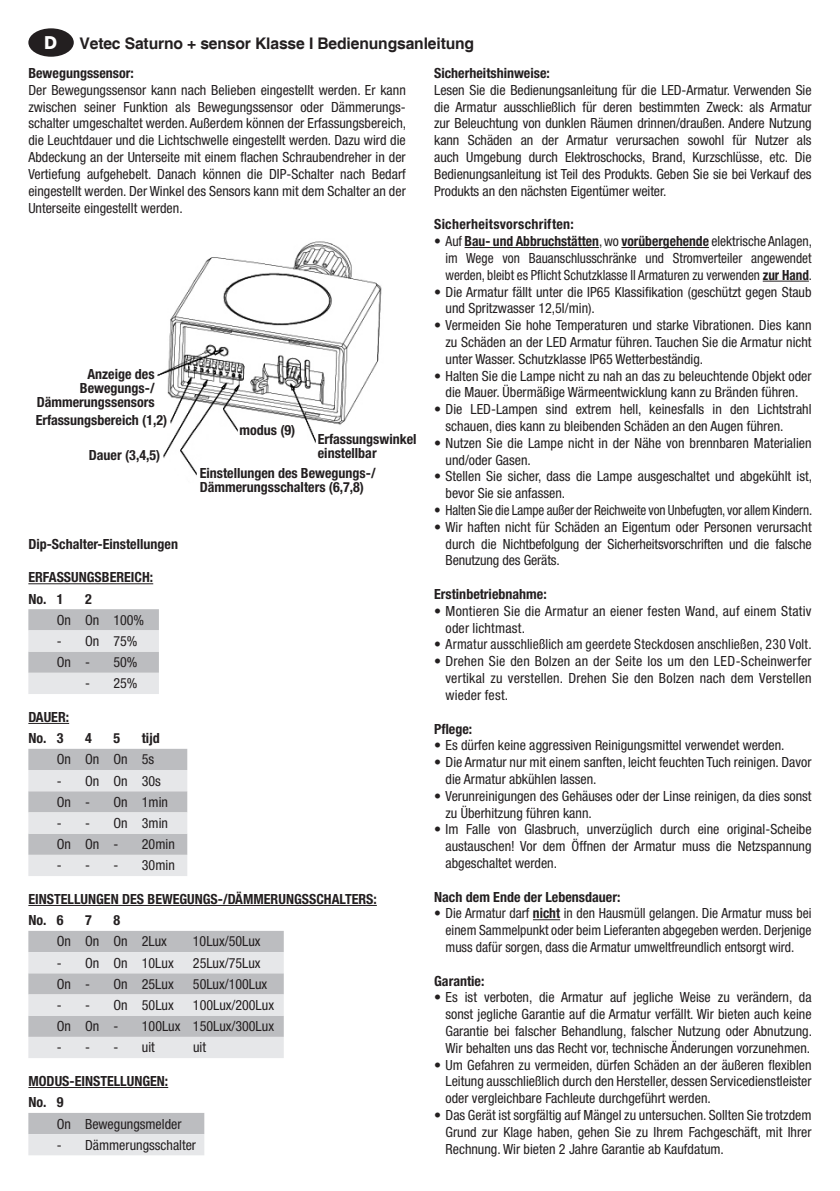
<style>
.page{position:relative;width:840px;height:1191px;background:#fff}
.page>*{position:absolute;margin:0;border:0;box-sizing:border-box;transform-origin:0 0}
.t1{font:700 16px "Helvetica";letter-spacing:-.01em;color:#231f20}
.t2{font:condensed 14px/16.8px "Helvetica Neue LT Std";color:#231f20;text-align:justify}
.t3{font:700 condensed 14px/21.2px "Helvetica Neue LT Std";color:#231f20}
.t4{font:condensed 14px "Helvetica Neue LT Std";color:#231f20;scale:.94 1}
.t5{font:700 condensed 14px "Helvetica Neue LT Std";letter-spacing:.02em;color:#231f20}
.s1{font-family:"Museo Sans 900";font-weight:400;font-size:18px;color:#fff}
.s2{font-weight:700}
</style>
<div class="page">
<hr style="left:464px;top:247px;width:134px;height:1px;background:#231f20">
<hr style="left:621px;top:247px;width:87px;height:1px;background:#231f20">
<hr style="left:762px;top:281px;width:46px;height:1px;background:#231f20">
<svg style="left:533px;top:919px;width:26px;height:1px"></svg>
<div style="left:28px;top:28px;width:46px;height:29px;background:#231f20;border-radius:50%"></div>
<hr style="left:28px;top:583px;width:125px;height:1px;background:#231f20">
<hr style="left:28px;top:723px;width:41px;height:1px;background:#231f20">
<hr style="left:28px;top:905px;width:348px;height:1px;background:#231f20">
<hr style="left:28px;top:1087px;width:140px;height:1px;background:#231f20">
<svg style="left:28px;top:609px;width:131px;height:85px;background:#d1d2d5"></svg>
<svg style="left:28px;top:749px;width:159px;height:127px;background:#d1d2d4"></svg>
<svg style="left:28px;top:931px;width:255px;height:127px;background:#d1d2d4"></svg>
<svg style="left:28px;top:1113px;width:176px;height:42px;background:#d1d2d4"></svg>
<img style="left:157px;top:241px;width:225px;height:235px">
<p class="t1" style="left:44px;top:33px;width:432px"><span class="s1">D</span> Vetec Saturno + sensor Klasse I Bedienungsanleitung</p>
<p class="t3" style="left:28px;top:62px;width:107px">Bewegungssensor:</p>
<p class="t2" style="left:28px;top:81px;width:379px">Der Bewegungssensor kann nach Belieben eingestellt werden. Er kann zwischen seiner Funktion als Bewegungssensor oder Dämmerungs&shy;schalter umgeschaltet werden. Außerdem können der Erfassungsbereich, die Leuchtdauer und die Lichtschwelle eingestellt werden. Dazu wird die Abdeckung an der Unterseite mit einem flachen Schraubendreher in der Vertiefung aufgehebelt. Danach können die DIP-Schalter nach Bedarf eingestellt werden. Der Winkel des Sensors kann mit dem Schalter an der Unterseite eingestellt werden.</p>
<p class="t3" style="left:37px;top:367px;width:119px;line-height:14px;text-align:right">Anzeige des<br>Bewegungs-/<br>Dämmerungssensors</p>
<p class="t3" style="left:36px;top:409px;width:133px">Erfassungsbereich (1,2)</p>
<p class="t3" style="left:239px;top:419px;width:57px">modus (9)</p>
<p class="t3" style="left:317px;top:429px;width:100px">Erfassungswinkel</p>
<p class="t3" style="left:89px;top:444px;width:73px">Dauer (3,4,5)</p>
<p class="t3" style="left:200px;top:443px;width:178px;line-height:19.8px;text-align:right">einstellbar<br>Einstellungen des Bewegungs-/</p>
<p class="t3" style="left:200px;top:476px;width:166px">Dämmerungsschalters (6,7,8)</p>
<p class="t3" style="left:28px;top:533px;width:151px">Dip-Schalter-Einstellungen</p>
<p class="t3" style="left:28px;top:566px;width:126px">ERFASSUNGSBEREICH:<br>No. 1</p>
<p class="t3" style="left:85px;top:588px;width:8px">2</p>
<p class="t2" style="left:57px;top:611px;width:89px">On On 100%</p>
<p class="t2" style="left:57px;top:630px;width:82px;line-height:21.2px">- On 75%<br>On -</p>
<p class="t2" style="left:113px;top:654px;width:26px">50%</p>
<p class="t2" style="left:85px;top:675px;width:54px">- 25%</p>
<p class="t3" style="left:28px;top:706px;width:42px">DAUER:<br>No. 3</p>
<p class="t3" style="left:85px;top:727px;width:8px">4</p>
<p class="t3" style="left:113px;top:727px;width:8px">5</p>
<p class="t3" style="left:142px;top:727px;width:19px">tijd</p>
<p class="t2" style="left:57px;top:751px;width:99px">On On On 5s</p>
<p class="t2" style="left:57px;top:770px;width:106px;line-height:21.2px">- On On 30s<br>On -</p>
<p class="t2" style="left:113px;top:793px;width:56px">On 1min</p>
<p class="t2" style="left:57px;top:812px;width:113px;line-height:21.2px;text-indent:57px">On 3min<br>On On -</p>
<p class="t2" style="left:57px;top:814px;width:35px">- -</p>
<p class="t2" style="left:142px;top:835px;width:34px">20min</p>
<p class="t2" style="left:57px;top:857px;width:35px">- -</p>
<p class="t2" style="left:113px;top:857px;width:63px">- 30min</p>
<p class="t3" style="left:28px;top:888px;width:350px">EINSTELLUNGEN DES BEWEGUNGS-/DÄMMERUNGSSCHALTERS:<br>No. 6</p>
<p class="t3" style="left:85px;top:909px;width:8px">7</p>
<p class="t3" style="left:113px;top:909px;width:8px">8</p>
<p class="t2" style="left:57px;top:933px;width:112px">On On On 2Lux</p>
<p class="t2" style="left:193px;top:933px;width:69px">10Lux/50Lux</p>
<p class="t2" style="left:57px;top:954px;width:118px">- On On 10Lux</p>
<p class="t2" style="left:193px;top:954px;width:69px">25Lux/75Lux</p>
<p class="t2" style="left:57px;top:975px;width:35px">On -</p>
<p class="t2" style="left:113px;top:975px;width:62px">On 25Lux</p>
<p class="t2" style="left:193px;top:975px;width:76px">50Lux/100Lux</p>
<p class="t2" style="left:57px;top:996px;width:35px">- -</p>
<p class="t2" style="left:113px;top:996px;width:62px">On 50Lux</p>
<p class="t2" style="left:193px;top:996px;width:82px">100Lux/200Lux</p>
<p class="t2" style="left:57px;top:1017px;width:63px">On On -</p>
<p class="t2" style="left:142px;top:1017px;width:134px">100Lux 150Lux/300Lux</p>
<p class="t2" style="left:57px;top:1039px;width:35px">- -</p>
<p class="t2" style="left:113px;top:1039px;width:43px">- uit</p>
<p class="t2" style="left:193px;top:1039px;width:14px">uit</p>
<p class="t3" style="left:28px;top:1070px;width:141px">MODUS-EINSTELLUNGEN:<br>No. 9</p>
<p class="t2" style="left:57px;top:1115px;width:126px">On Bewegungsmelder</p>
<p class="t2" style="left:57px;top:1136px;width:141px">- Dämmerungsschalter</p>
<p class="t3" style="left:434px;top:62px;width:117px">Sicherheitshinweise:</p>
<p class="t2" style="left:434px;top:81px;width:379px">Lesen Sie die Bedienungsanleitung für die LED-Armatur. Verwenden Sie die Armatur ausschließlich für deren bestimmten Zweck: als Armatur zur Beleuchtung von dunklen Räumen drinnen/draußen. Andere Nutzung kann Schäden an der Armatur verursachen sowohl für Nutzer als auch Umgebung durch Elektroschocks, Brand, Kurzschlüsse, etc. Die Bedienungsanleitung ist Teil des Produkts. Geben Sie sie bei Verkauf des Produkts an den nächsten Eigentümer weiter.</p>
<p class="t5" style="left:434px;top:216px;width:141px">Sicherheitsvorschriften:</p>
<p class="t2" style="left:445px;top:233px;width:368px;text-indent:-11px">• Auf <span class="s2">Bau- und Abbruchstätten</span>, wo <span class="s2">vorübergehende</span> elektrische Anlagen, im Wege von Bauanschlusschränke und Stromverteiler angewendet werden, bleibt es Pflicht Schutzklasse II Armaturen zu verwenden <span class="s2">zur Hand</span>.</p>
<p class="t2" style="left:445px;top:283px;width:367px;text-indent:-11px">• Die Armatur fällt unter die IP65 Klassifikation (geschützt gegen Staub und Spritzwasser 12,5l/min).</p>
<p class="t2" style="left:445px;top:317px;width:367px;text-indent:-11px">• Vermeiden Sie hohe Temperaturen und starke Vibrationen. Dies kann zu Schäden an der LED Armatur führen. Tauchen Sie die Armatur nicht unter Wasser. Schutzklasse IP65 Wetterbeständig.</p>
<p class="t2" style="left:434px;top:367px;width:379px;text-align:center">• Halten Sie die Lampe nicht zu nah an das zu beleuchtende Objekt oder die Mauer. Übermäßige Wärmeentwicklung kann zu Bränden führen.</p>
<p class="t2" style="left:445px;top:401px;width:367px;text-indent:-11px">• Die LED-Lampen sind extrem hell, keinesfalls in den Lichtstrahl schauen, dies kann zu bleibenden Schäden an den Augen führen.</p>
<p class="t2" style="left:445px;top:434px;width:367px;text-indent:-11px">• Nutzen Sie die Lampe nicht in der Nähe von brennbaren Materialien und/oder Gasen.</p>
<p class="t2" style="left:445px;top:468px;width:368px;text-indent:-11px">• Stellen Sie sicher, dass die Lampe ausgeschaltet und abgekühlt ist, bevor Sie sie anfassen.</p>
<p class="t4" style="left:434px;top:502px;width:403px">• Halten Sie die Lampe außer der Reichweite von Unbefugten, vor allem Kindern.</p>
<p class="t2" style="left:445px;top:518px;width:367px;text-indent:-11px">• Wir haften nicht für Schäden an Eigentum oder Personen verursacht durch die Nichtbefolgung der Sicherheitsvorschriften und die falsche Benutzung des Geräts.</p>
<p class="t3" style="left:434px;top:583px;width:114px">Erstinbetriebnahme:</p>
<p class="t2" style="left:445px;top:602px;width:367px;text-indent:-11px">• Montieren Sie die Armatur an eiener festen Wand, auf einem Stativ oder lichtmast.</p>
<p class="t2" style="left:434px;top:636px;width:379px">• Armatur ausschließlich am geerdete Steckdosen anschließen, 230 Volt.</p>
<p class="t2" style="left:445px;top:653px;width:367px;text-indent:-11px">• Drehen Sie den Bolzen an der Seite los um den LED-Scheinwerfer vertikal zu verstellen. Drehen Sie den Bolzen nach dem Verstellen wieder fest.</p>
<p class="t3" style="left:434px;top:717px;width:40px">Pflege:</p>
<p class="t2" style="left:434px;top:737px;width:352px">• Es dürfen keine aggressiven Reinigungsmittel verwendet werden.</p>
<p class="t2" style="left:445px;top:753px;width:367px;text-indent:-11px">• Die Armatur nur mit einem sanften, leicht feuchten Tuch reinigen. Davor die Armatur abkühlen lassen.</p>
<p class="t2" style="left:445px;top:787px;width:367px;text-indent:-11px">• Verunreinigungen des Gehäuses oder der Linse reinigen, da dies sonst zu Überhitzung führen kann.</p>
<p class="t2" style="left:445px;top:821px;width:367px;text-indent:-11px">• Im Falle von Glasbruch, unverzüglich durch eine original-Scheibe austauschen! Vor dem Öffnen der Armatur muss die Netzspannung abgeschaltet werden.</p>
<p class="t3" style="left:434px;top:885px;width:188px">Nach dem Ende der Lebensdauer:</p>
<p class="t2" style="left:445px;top:905px;width:367px;text-indent:-11px">• Die Armatur darf <span class="s2">nicht</span> in den Hausmüll gelangen. Die Armatur muss bei einem Sammelpunkt oder beim Lieferanten abgegeben werden. Derjenige muss dafür sorgen, dass die Armatur umweltfreundlich entsorgt wird.</p>
<p class="t3" style="left:434px;top:969px;width:52px">Garantie:</p>
<p class="t2" style="left:445px;top:989px;width:368px;text-indent:-11px">• Es ist verboten, die Armatur auf jegliche Weise zu verändern, da sonst jegliche Garantie auf die Armatur verfällt. Wir bieten auch keine Garantie bei falscher Behandlung, falscher Nutzung oder Abnutzung.<br>Wir behalten uns das Recht vor, technische Änderungen vorzunehmen.</p>
<p class="t2" style="left:445px;top:1056px;width:367px;text-indent:-11px">• Um Gefahren zu vermeiden, dürfen Schäden an der äußeren flexiblen Leitung ausschließlich durch den Hersteller, dessen Servicedienstleister oder vergleichbare Fachleute durchgeführt werden.</p>
<p class="t2" style="left:445px;top:1106px;width:367px;text-indent:-11px">• Das Gerät ist sorgfältig auf Mängel zu untersuchen. Sollten Sie trotzdem Grund zur Klage haben, gehen Sie zu Ihrem Fachgeschäft, mit Ihrer Rechnung. Wir bieten 2 Jahre Garantie ab Kaufdatum.</p>
</div>
